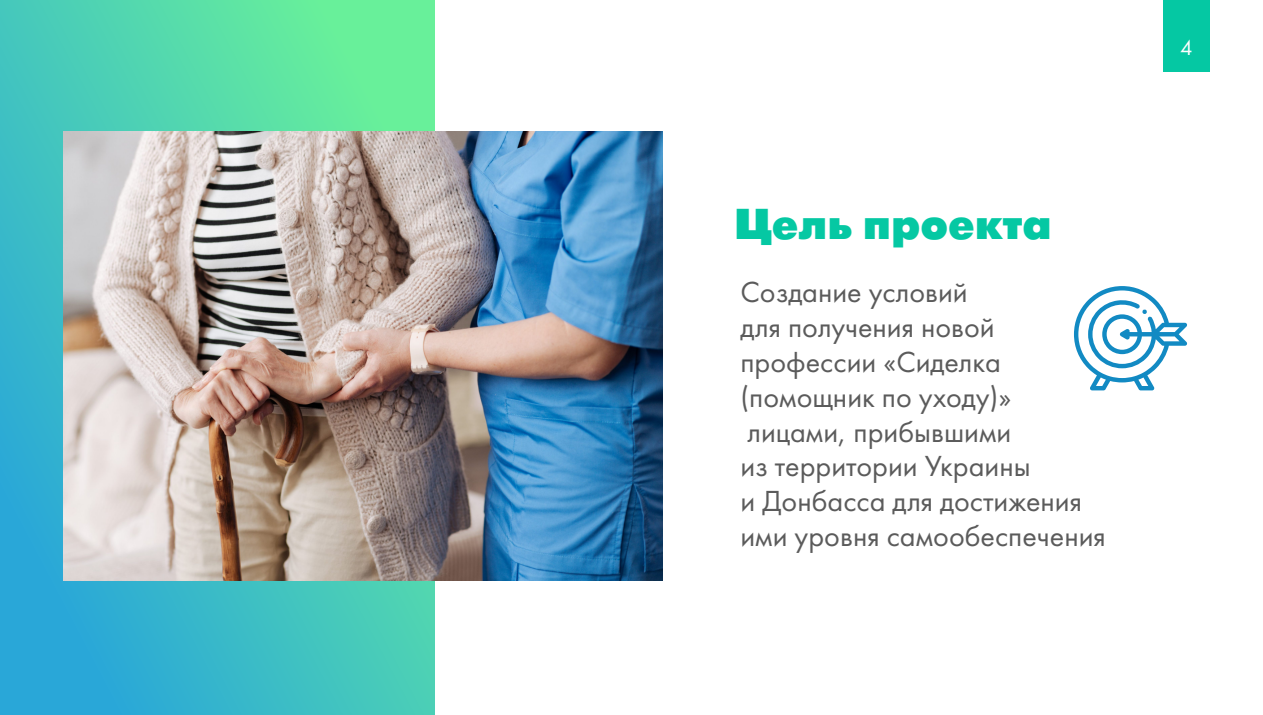
<style>
.page{position:relative;width:1263px;height:715px;background:#fff}
.page>*{position:absolute;margin:0;border:0;box-sizing:border-box;transform-origin:0 0}
.t1{font:43.05px "Futura Futuris Black C";color:#05c8a3}
.t2{font:30.15px/34.8px "Futura PT";color:#5b5b5b}
.t3{font:22.05px "Futura PT";color:#fefefe}
</style>
<div class="page">
<svg style="left:1074px;top:286px;width:113px;height:104px"></svg>
<svg style="left:0;top:0;width:434px;height:714px"></svg>
<img style="left:64px;top:131px;width:598px;height:449px">
<div style="left:1163px;top:0;width:46px;height:71px;background:#05c8a3"></div>
<h1 class="t1" style="left:734px;top:206px;width:319px">Цель проекта</h1>
<p class="t2" style="left:740px;top:277px;width:367px">Создание условий<br>для получения новой профессии «Сиделка (помощник по уходу)» лицами, прибывшими<br>из территории Украины<br>и Донбасса для достижения ими уровня самообеспечения</p>
<p class="t3" style="left:1180px;top:38px;width:14px">4</p>
</div>
